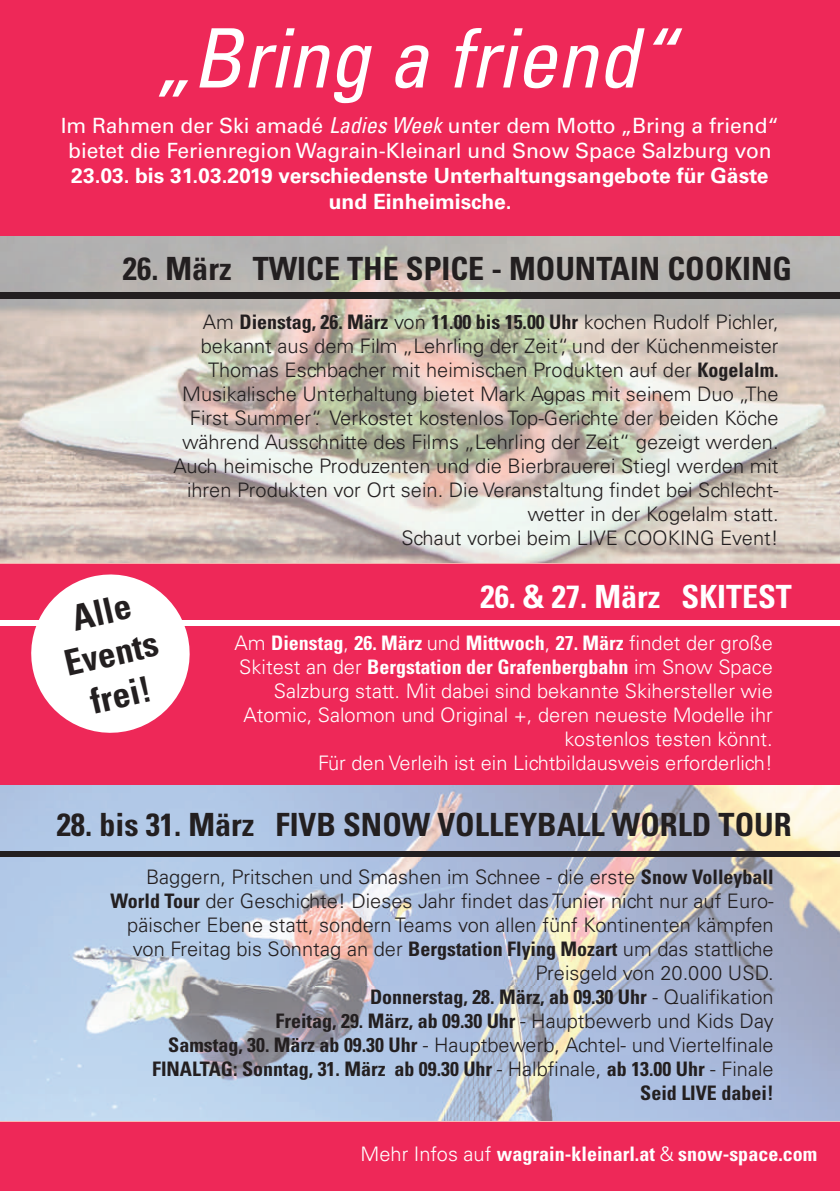
<style>
.page{position:relative;width:840px;height:1191px;background:#fff}
.page>*{position:absolute;margin:0;border:0;box-sizing:border-box;transform-origin:0 0}
.t1{font:italic condensed 82px "Univers LT";color:#fff}
.t2{font:700 condensed 35.6px/42.8px "Univers LT Std";color:#231f20;text-align:center}
.t3{font:700 condensed 32px "Univers LT Std";color:#231f20}
.t4{font:700 condensed 32px "Univers LT Std";color:#fff}
.t5{font:21px/25.2px "Univers LT Std";color:#fff;text-align:center}
.t6{font:700 21px/25.2px "Univers LT Std";color:#fff;text-align:center}
.t7{font:300 20px/24px "Univers LT Std";color:#231f20;text-align:right}
.t8{font:300 20px/24px "Univers LT Std";color:#fff;text-align:right}
.t9{font:700 condensed 20px "Univers LT Std";color:#fff}
.s1{font-family:"Univers LT";font-style:italic;font-stretch:condensed;font-size:22px}
.s2{font-weight:700;font-stretch:condensed}
.s3{font-weight:300;font-stretch:normal}
</style>
<div class="page">
<div style="left:0;top:0;width:839px;height:1191px;background:#ee2858"></div>
<hr style="left:0;top:1120px;width:839px;height:1px;background:#f9b9b4">
<img style="left:0;top:785px;width:839px;height:335px">
<div style="left:0;top:851px;width:839px;height:6px;background:#231f20"></div>
<hr style="left:0;top:562px;width:839px;height:1px;background:#f8aeac">
<img style="left:0;top:237px;width:839px;height:325px">
<div style="left:0;top:293px;width:839px;height:6px;background:#231f20"></div>
<div style="left:0;top:620px;width:839px;height:5px;background:#fff"></div>
<svg style="left:23px;top:574px;width:175px;height:159px"></svg>
<h1 class="t1" style="left:155px;top:6px;width:521px">„Bring a friend“</h1>
<p class="t5" style="left:61px;top:113px;width:719px">Im Rahmen der Ski amadé <span class="s1">Ladies Week</span> unter dem Motto „Bring a friend“ bietet die Ferienregion Wagrain-Kleinarl und Snow Space Salzburg von</p>
<p class="t6" style="left:71px;top:164px;width:698px">23.03. bis 31.03.2019 verschiedenste Unterhaltungsangebote für Gäste und Einheimische.</p>
<h3 class="t3" style="left:123px;top:249px;width:670px">26. März TWICE THE SPICE - MOUNTAIN COOKING</h3>
<p class="t7" style="left:173px;top:310px;width:606px">Am <span class="s2">Dienstag, 26. März</span> von <span class="s2">11.00 bis 15.00 Uhr</span> kochen Rudolf Pichler, bekannt aus dem Film „Lehrling der Zeit“, und der Küchenmeister Thomas Eschbacher mit heimischen Produkten auf der <span class="s2">Kogelalm.<br></span>Musikalische Unterhaltung bietet Mark Agpas mit seinem Duo „The First Summer“. Verkostet kostenlos Top-Gerichte der beiden Köche während Ausschnitte des Films „Lehrling der Zeit“ gezeigt werden.<br>Auch heimische Produzenten und die Bierbrauerei Stiegl werden mit ihren Produkten vor Ort sein. Die Veranstaltung findet bei Schlecht&shy;wetter in der Kogelalm statt.<br>Schaut vorbei beim LIVE COOKING Event!</p>
<h3 class="t4" style="left:480px;top:576px;width:313px">26. &amp; 27. März SKITEST</h3>
<p class="t8" style="left:234px;top:631px;width:539px">Am <span class="s2">Dienstag</span>, <span class="s2">26. März</span> und <span class="s2">Mittwoch</span>, <span class="s2">27. März</span> findet der große Skitest an der <span class="s2">Bergstation der Grafenbergbahn</span> im Snow Space Salzburg statt. Mit dabei sind bekannte Skihersteller wie Atomic, Salomon und Original +, deren neueste Modelle ihr kostenlos testen könnt.<br>Für den Verleih ist ein Lichtbildausweis erforderlich!</p>
<h2 class="t2" style="left:50px;top:601px;width:96px;rotate:-13deg">Alle<br>Events frei!</h2>
<h3 class="t3" style="left:57px;top:804px;width:736px">28. bis 31. März FIVB SNOW VOLLEYBALL WORLD TOUR</h3>
<p class="t7" style="left:111px;top:865px;width:664px">Baggern, Pritschen und Smashen im Schnee - die erste <span class="s2">Snow Volleyball World Tour</span> der Geschichte! Dieses Jahr findet das Tunier nicht nur auf Euro&shy;päischer Ebene statt, sondern Teams von allen fünf Kontinenten kämpfen von Freitag bis Sonntag an der <span class="s2">Bergstation Flying Mozart</span> um das stattliche Preisgeld von 20.000 USD.<br><span class="s2">Donnerstag, 28. März, ab 09.30 Uhr</span> - Qualifikation<br><span class="s2">Freitag, 29. März, ab 09.30 Uhr</span> - Hauptbewerb und Kids Day<br><span class="s2">Samstag, 30. März ab 09.30 Uhr</span> - Hauptbewerb, Achtel- und Viertelfinale <span class="s2">FINALTAG: Sonntag, 31. März ab 09.30 Uhr</span> - Halbfinale, <span class="s2">ab 13.00 Uhr</span> - Finale <span class="s2">Seid LIVE dabei!</span></p>
<p class="t9" style="left:360px;top:1141px;width:458px"><span class="s3">Mehr Infos auf</span> wagrain-kleinarl.at <span class="s3">&amp;</span> snow-space.com</p>
</div>
